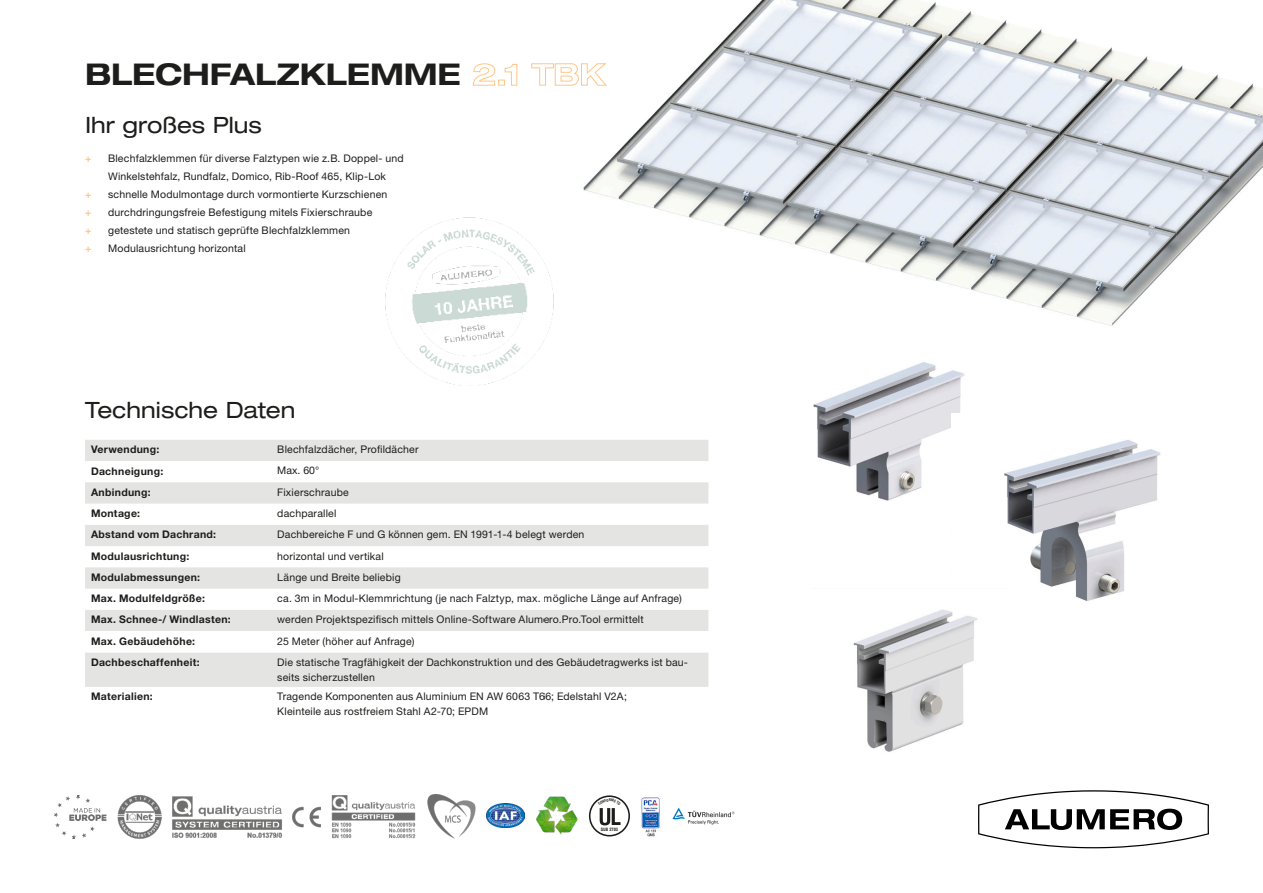
<style>
.page{position:relative;width:1263px;height:893px;background:#fff}
.page>*{position:absolute;margin:0;border:0;box-sizing:border-box;transform-origin:0 0}
.Headline{font:700 expanded 30px "Helvetica Neue LT Pro";letter-spacing:-.005em;color:#1d1d1b}
.Subheadline{font:expanded 22.5px "Helvetica Neue LT Pro";color:#1d1d1b}
.Copy-small{font:10.5px/18px "Helvetica Neue LT Pro";letter-spacing:.02em;color:#1d1d1b}
.Copy-small-2{font:700 10.5px "Helvetica Neue LT Pro";letter-spacing:.03em;color:#1d1d1b}
.Copy-small-3{font:700 10.5px "Helvetica Neue LT Pro";color:#ffc685}
.t1{font:700 condensed 4.35px "Swiss 721 BT";color:#1d1d1b}
.s1{color:#ffc685}
</style>
<div class="page">
<img style="left:813px;top:362px;width:152px;height:139px">
<img style="left:952px;top:413px;width:209px;height:188px">
<img style="left:853px;top:588px;width:155px;height:164px">
<img style="left:583px;top:0;width:680px;height:326px">
<svg style="left:85px;top:440px;width:623px;height:247px;fill:#e4e4e2"></svg>
<svg style="left:85px;top:631px;width:623px;height:21px"></svg>
<img style="left:54px;top:796px;width:53px;height:43px">
<img style="left:117px;top:795px;width:45px;height:44px">
<img style="left:172px;top:796px;width:110px;height:42px">
<img style="left:292px;top:806px;width:29px;height:22px">
<img style="left:331px;top:795px;width:85px;height:44px">
<img style="left:427px;top:794px;width:49px;height:45px">
<img style="left:536px;top:796px;width:42px;height:39px">
<div style="left:589px;top:795px;width:41px;height:41px;border:2px solid #1d1d1b;border-radius:50%"></div>
<img style="left:641px;top:797px;width:19px;height:40px">
<img style="left:672px;top:807px;width:63px;height:17px">
<img style="left:487px;top:804px;width:38px;height:23px">
<img style="left:386px;top:217px;width:167px;height:169px">
<svg style="left:978px;top:790px;width:231px;height:58px"></svg>
<svg style="left:598px;top:799px;width:23px;height:26px"></svg>
<p class="Headline" style="left:85px;top:56px;width:522px">BLECHFALZKLEMME <span class="s1">2.1 TBK</span></p>
<p class="Subheadline" style="left:85px;top:112px;width:178px">Ihr großes Plus</p>
<p class="Copy-small" style="left:108px;top:149px;width:297px">Blechfalzklemmen für diverse Falztypen wie z.B. Doppel- und<br>Winkelstehfalz, Rundfalz, Domico, Rib-Roof 465, Klip-Lok</p>
<p class="Copy-small" style="left:108px;top:185px;width:281px">schnelle Modulmontage durch vormontierte Kurzschienen</p>
<p class="Copy-small" style="left:108px;top:203px;width:266px">durchdringungsfreie Befestigung mitels Fixierschraube</p>
<p class="Copy-small" style="left:108px;top:221px;width:243px">getestete und statisch geprüfte Blechfalzklemmen</p>
<p class="Copy-small" style="left:108px;top:239px;width:139px">Modulausrichtung horizontal</p>
<p class="Copy-small-3" style="left:85px;top:152px;width:8px">+</p>
<p class="Copy-small-3" style="left:85px;top:188px;width:8px">+</p>
<p class="Copy-small-3" style="left:85px;top:206px;width:8px">+</p>
<p class="Copy-small-3" style="left:85px;top:224px;width:8px">+</p>
<p class="Copy-small-3" style="left:85px;top:241px;width:8px">+</p>
<p class="Subheadline" style="left:85px;top:397px;width:212px">Technische Daten</p>
<p class="Copy-small-2" style="left:91px;top:443px;width:70px">Verwendung:</p>
<p class="Copy-small" style="left:277px;top:440px;width:143px">Blechfalzdächer, Profildächer</p>
<p class="Copy-small-2" style="left:91px;top:464px;width:74px">Dachneigung:</p>
<p class="Copy-small" style="left:277px;top:461px;width:43px">Max. 60°</p>
<p class="Copy-small-2" style="left:91px;top:486px;width:61px">Anbindung:</p>
<p class="Copy-small" style="left:277px;top:483px;width:73px">Fixierschraube</p>
<p class="Copy-small-2" style="left:91px;top:507px;width:51px">Montage:</p>
<p class="Copy-small" style="left:277px;top:504px;width:61px">dachparallel</p>
<p class="Copy-small-2" style="left:91px;top:528px;width:127px">Abstand vom Dachrand:</p>
<p class="Copy-small" style="left:277px;top:525px;width:309px">Dachbereiche F und G können gem. EN 1991-1-4 belegt werden</p>
<p class="Copy-small-2" style="left:91px;top:549px;width:100px">Modulausrichtung:</p>
<p class="Copy-small" style="left:277px;top:547px;width:108px">horizontal und vertikal</p>
<p class="Copy-small-2" style="left:91px;top:571px;width:111px">Modulabmessungen:</p>
<p class="Copy-small" style="left:277px;top:568px;width:125px">Länge und Breite beliebig</p>
<p class="Copy-small-2" style="left:91px;top:592px;width:115px">Max. Modulfeldgröße:</p>
<p class="Copy-small" style="left:277px;top:589px;width:406px">ca. 3m in Modul-Klemmrichtung (je nach Falztyp, max. mögliche Länge auf Anfrage)</p>
<p class="Copy-small-2" style="left:91px;top:613px;width:141px">Max. Schnee-/ Windlasten:</p>
<p class="Copy-small" style="left:277px;top:610px;width:368px">werden Projektspezifisch mittels Online-Software Alumero.Pro.Tool ermittelt</p>
<p class="Copy-small-2" style="left:91px;top:634px;width:106px">Max. Gebäudehöhe:</p>
<p class="Copy-small" style="left:277px;top:632px;width:139px">25 Meter (höher auf Anfrage)</p>
<p class="Copy-small-2" style="left:91px;top:656px;width:110px">Dachbeschaffenheit:</p>
<p class="Copy-small" style="left:277px;top:655px;width:412px;line-height:15px">Die statische Tragfähigkeit der Dachkonstruktion und des Gebäudetragwerks ist bau&shy;seits sicherzustellen</p>
<p class="Copy-small-2" style="left:91px;top:690px;width:63px">Materialien:</p>
<p class="Copy-small" style="left:277px;top:688px;width:351px">Tragende Komponenten aus Aluminium EN AW 6063 T66; Edelstahl V2A;</p>
<p class="Copy-small" style="left:277px;top:703px;width:212px">Kleinteile aus rostfreiem Stahl A2-70; EPDM</p>
<p class="t1" style="left:601px;top:826px;width:19px">SUB 2703</p>
</div>
